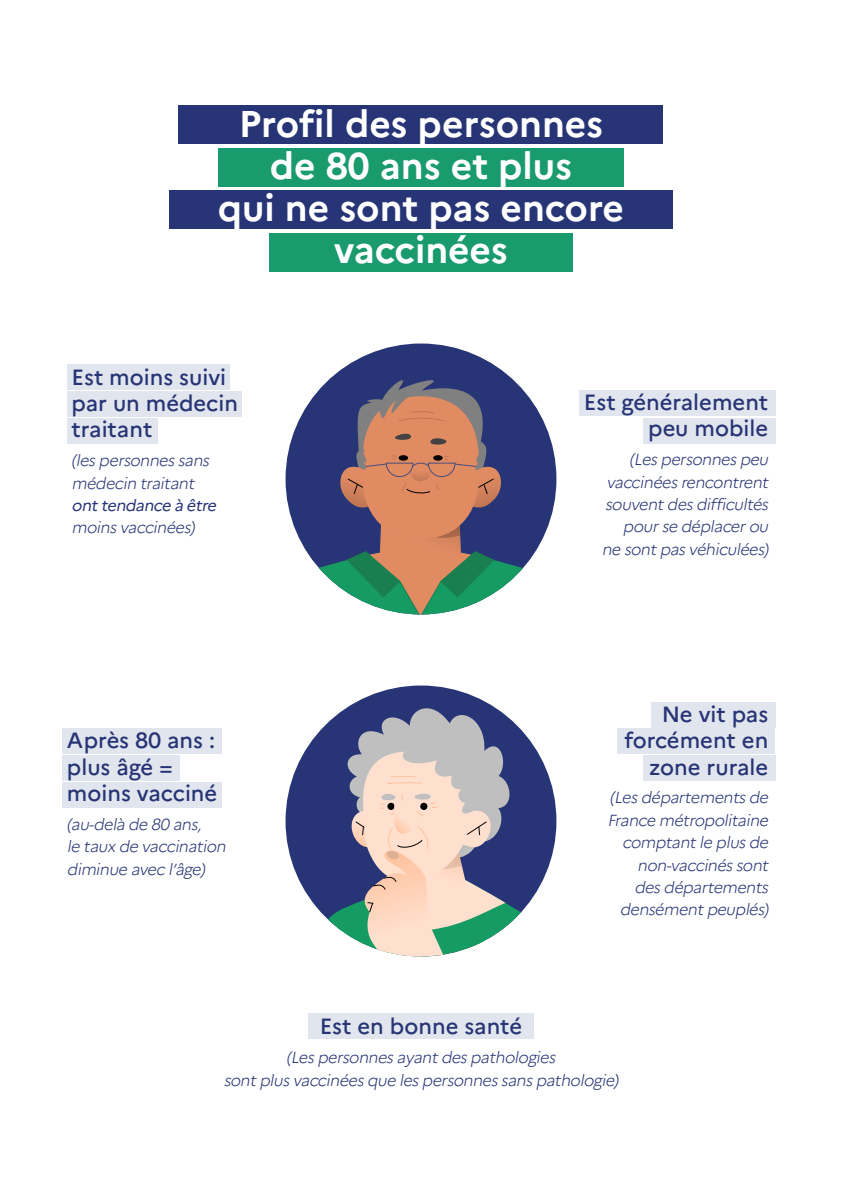
<style>
.page{position:relative;width:842px;height:1191px;background:#fff}
.page>*{position:absolute;margin:0;border:0;box-sizing:border-box;transform-origin:0 0}
.t1{font:700 37.2px/41.8px "Marianne";color:#fff;text-align:center}
.t2{font:500 22px/26.4px "Marianne";color:#273475}
.t3{font:italic 300 16px/22.4px "Marianne";color:#273475}
.t4{font:italic 16px "Marianne";color:#273475}
</style>
<div class="page">
<div style="left:286px;top:685px;width:270px;height:271px;background:#273475;border-radius:50%"></div>
<svg style="left:298px;top:698px;width:258px;height:258px"></svg>
<div style="left:286px;top:343px;width:270px;height:271px;background:#273475;border-radius:50%"></div>
<svg style="left:286px;top:373px;width:270px;height:241px"></svg>
<div style="left:67px;top:364px;width:163px;height:25px;background:#e1e5ed"></div>
<div style="left:67px;top:418px;width:90px;height:25px;background:#e1e5ed"></div>
<div style="left:579px;top:391px;width:196px;height:25px;background:#e1e5ed"></div>
<div style="left:62px;top:728px;width:160px;height:26px;background:#e1e5ed"></div>
<div style="left:651px;top:702px;width:124px;height:25px;background:#e1e5ed"></div>
<div style="left:62px;top:782px;width:160px;height:25px;background:#e1e5ed"></div>
<div style="left:643px;top:755px;width:132px;height:26px;background:#e1e5ed"></div>
<div style="left:67px;top:391px;width:174px;height:25px;background:#e1e5ed"></div>
<div style="left:643px;top:418px;width:132px;height:25px;background:#e1e5ed"></div>
<div style="left:62px;top:755px;width:118px;height:25px;background:#e1e5ed"></div>
<div style="left:617px;top:728px;width:158px;height:26px;background:#e1e5ed"></div>
<div style="left:308px;top:1013px;width:226px;height:25px;background:#e1e5ed"></div>
<div style="left:179px;top:105px;width:484px;height:39px;background:#273475"></div>
<div style="left:169px;top:190px;width:504px;height:39px;background:#273475"></div>
<div style="left:218px;top:148px;width:406px;height:38px;background:#1a9b6d"></div>
<div style="left:269px;top:233px;width:304px;height:39px;background:#1a9b6d"></div>
<h1 class="t1" style="left:218px;top:103px;width:408px">Profil des personnes de 80 ans et plus<br>qui ne sont pas encore vaccinées</h1>
<h2 class="t2" style="left:72px;top:363px;width:168px">Est moins suivi par un médecin traitant</h2>
<p class="t3" style="left:72px;top:449px;width:143px">(lespersonnessans médecin traitant</p>
<p class="t4" style="left:72px;top:495px;width:149px">onttendance à être</p>
<p class="t3" style="left:72px;top:516px;width:128px">moinsvaccinées)</p>
<h2 class="t2" style="left:67px;top:727px;width:152px">Après 80 ans : plus âgé = moins vacciné</h2>
<p class="t3" style="left:67px;top:813px;width:164px">(au-delà de 80 ans,<br>le taux de vaccination diminue avec l’âge)</p>
<h2 class="t2" style="left:584px;top:389px;width:186px;text-align:right">Est généralement peu mobile</h2>
<p class="t3" style="left:602px;top:448px;width:171px;text-align:right">(Lespersonnespeu vaccinéesrencontrent souventdesdifficultés pourse déplacerou ne sontpasvéhiculées)</p>
<h2 class="t2" style="left:624px;top:700px;width:145px;text-align:right">Ne vit pas forcément en zone rurale</h2>
<p class="t3" style="left:607px;top:786px;width:166px;text-align:right">(Lesdépartementsde<br>France métropolitaine comptantle plusde non-vaccinéssont desdépartements densémentpeuplés)</p>
<h2 class="t2" style="left:320px;top:1013px;width:204px">Est en bonne santé</h2>
<p class="t3" style="left:224px;top:1046px;width:399px;text-align:center">(Lespersonnesayantdespathologies sontplusvaccinéesque lespersonnessanspathologie)</p>
</div>
